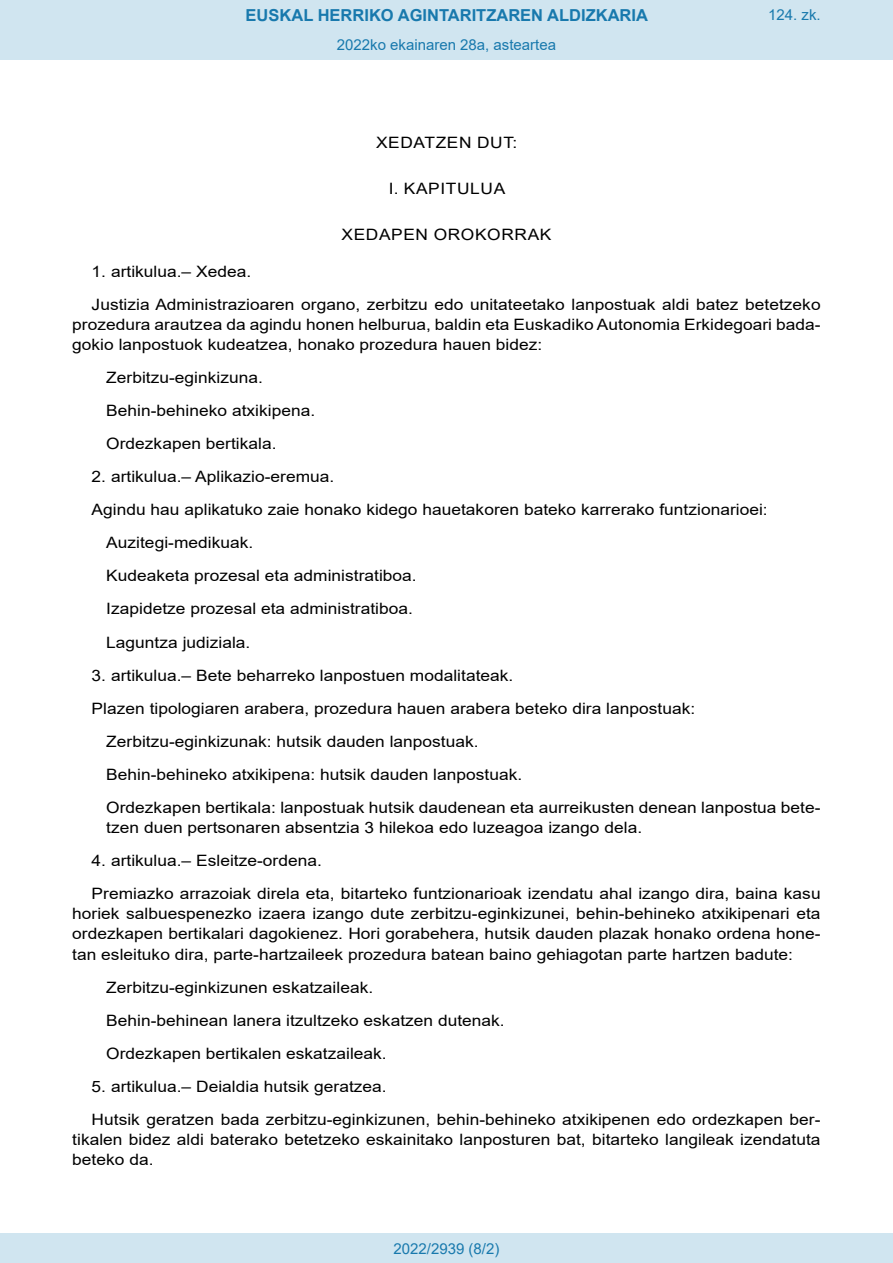
<style>
.page{position:relative;width:893px;height:1263px;background:#fff}
.page>*{position:absolute;margin:0;border:0;box-sizing:border-box;transform-origin:0 0}
.t1{font:700 16.5px "Arial";color:#1879ad}
.BOPVDetalle{font:15.6px/20.2px "Arial";color:#000;text-align:justify;scale:1.11 1}
.BOPVDetalle1{font:15.6px/20.2px "Arial";color:#000;scale:1.11 1}
.BOPVClave{font:15.6px "Arial";letter-spacing:.035em;color:#000;scale:1.11 1}
.Paginacion_Centro{font:15px "Arial";color:#1879ad}
</style>
<div class="page">
<div style="left:0;top:0;width:893px;height:60px;background:#d0e5f0"></div>
<div style="left:0;top:1233px;width:893px;height:30px;background:#d0e5f0"></div>
<p class="t1" style="left:246px;top:3px;width:404px">EUSKAL HERRIKO AGINTARITZAREN ALDIZKARIA</p>
<p class="Paginacion_Centro" style="left:337px;top:35px;width:221px">2022ko ekainaren 28a, asteartea</p>
<p class="BOPVClave" style="left:376px;top:132px;width:129px">XEDATZEN DUT:</p>
<p class="BOPVClave" style="left:389px;top:178px;width:107px">I. KAPITULUA</p>
<p class="BOPVClave" style="left:341px;top:223px;width:191px">XEDAPEN OROKORRAK</p>
<p class="Paginacion_Centro" style="left:768px;top:5px;width:54px">124. zk.</p>
<p class="BOPVDetalle" style="left:92px;top:261px;width:145px">1. artikulua.– Xedea.</p>
<p class="BOPVDetalle" style="left:72px;top:294px;width:676px;text-indent:19px">Justizia Administrazioaren organo, zerbitzu edo unitateetako lanpostuak aldi batez betetzeko prozedura arautzea da agindu honen helburua, baldin eta Euskadiko Autonomia Erkidegoari bada&shy;gokio lanpostuok kudeatzea, honako prozedura hauen bidez:</p>
<p class="BOPVDetalle1" style="left:106px;top:368px;width:143px">Zerbitzu-eginkizuna.</p>
<p class="BOPVDetalle1" style="left:106px;top:401px;width:190px">Behin-behineko atxikipena.</p>
<p class="BOPVDetalle1" style="left:106px;top:434px;width:155px">Ordezkapen bertikala.</p>
<p class="BOPVDetalle" style="left:92px;top:467px;width:220px">2. artikulua.– Aplikazio-eremua.</p>
<p class="BOPVDetalle" style="left:92px;top:500px;width:611px">Agindu hau aplikatuko zaie honako kidego hauetakoren bateko karrerako funtzionarioei:</p>
<p class="BOPVDetalle1" style="left:106px;top:533px;width:134px">Auzitegi-medikuak.</p>
<p class="BOPVDetalle1" style="left:106px;top:566px;width:281px">Kudeaketa prozesal eta administratiboa.</p>
<p class="BOPVDetalle1" style="left:106px;top:599px;width:278px">Izapidetze prozesal eta administratiboa.</p>
<p class="BOPVDetalle1" style="left:106px;top:632px;width:131px">Laguntza judiziala.</p>
<p class="BOPVDetalle" style="left:92px;top:665px;width:381px">3. artikulua.– Bete beharreko lanpostuen modalitateak.</p>
<p class="BOPVDetalle" style="left:92px;top:698px;width:545px">Plazen tipologiaren arabera, prozedura hauen arabera beteko dira lanpostuak:</p>
<p class="BOPVDetalle1" style="left:106px;top:731px;width:337px">Zerbitzu-eginkizunak: hutsik dauden lanpostuak.</p>
<p class="BOPVDetalle1" style="left:106px;top:764px;width:376px">Behin-behineko atxikipena: hutsik dauden lanpostuak.</p>
<p class="BOPVDetalle1" style="left:106px;top:797px;width:645px">Ordezkapen bertikala: lanpostuak hutsik daudenean eta aurreikusten denean lanpostua bete&shy;tzen duen pertsonaren absentzia 3 hilekoa edo luzeagoa izango dela.</p>
<p class="BOPVDetalle" style="left:92px;top:850px;width:209px">4. artikulua.– Esleitze-ordena.</p>
<p class="BOPVDetalle" style="left:72px;top:883px;width:676px;text-indent:19px">Premiazko arrazoiak direla eta, bitarteko funtzionarioak izendatu ahal izango dira, baina kasu horiek salbuespenezko izaera izango dute zerbitzu-eginkizunei, behin-behineko atxikipenari eta ordezkapen bertikalari dagokienez. Hori gorabehera, hutsik dauden plazak honako ordena hone&shy;tan esleituko dira, parte-hartzaileek prozedura batean baino gehiagotan parte hartzen badute:</p>
<p class="BOPVDetalle1" style="left:106px;top:977px;width:242px">Zerbitzu-eginkizunen eskatzaileak.</p>
<p class="BOPVDetalle1" style="left:106px;top:1010px;width:360px">Behin-behinean lanera itzultzeko eskatzen dutenak.</p>
<p class="BOPVDetalle1" style="left:106px;top:1043px;width:254px">Ordezkapen bertikalen eskatzaileak.</p>
<p class="BOPVDetalle" style="left:92px;top:1076px;width:267px">5. artikulua.– Deialdia hutsik geratzea.</p>
<p class="BOPVDetalle" style="left:72px;top:1109px;width:676px;text-indent:19px">Hutsik geratzen bada zerbitzu-eginkizunen, behin-behineko atxikipenen edo ordezkapen ber&shy;tikalen bidez aldi baterako betetzeko eskainitako lanposturen bat, bitarteko langileak izendatuta beteko da.</p>
<p class="Paginacion_Centro" style="left:393px;top:1238px;width:107px">2022/2939 (8/2)</p>
</div>
